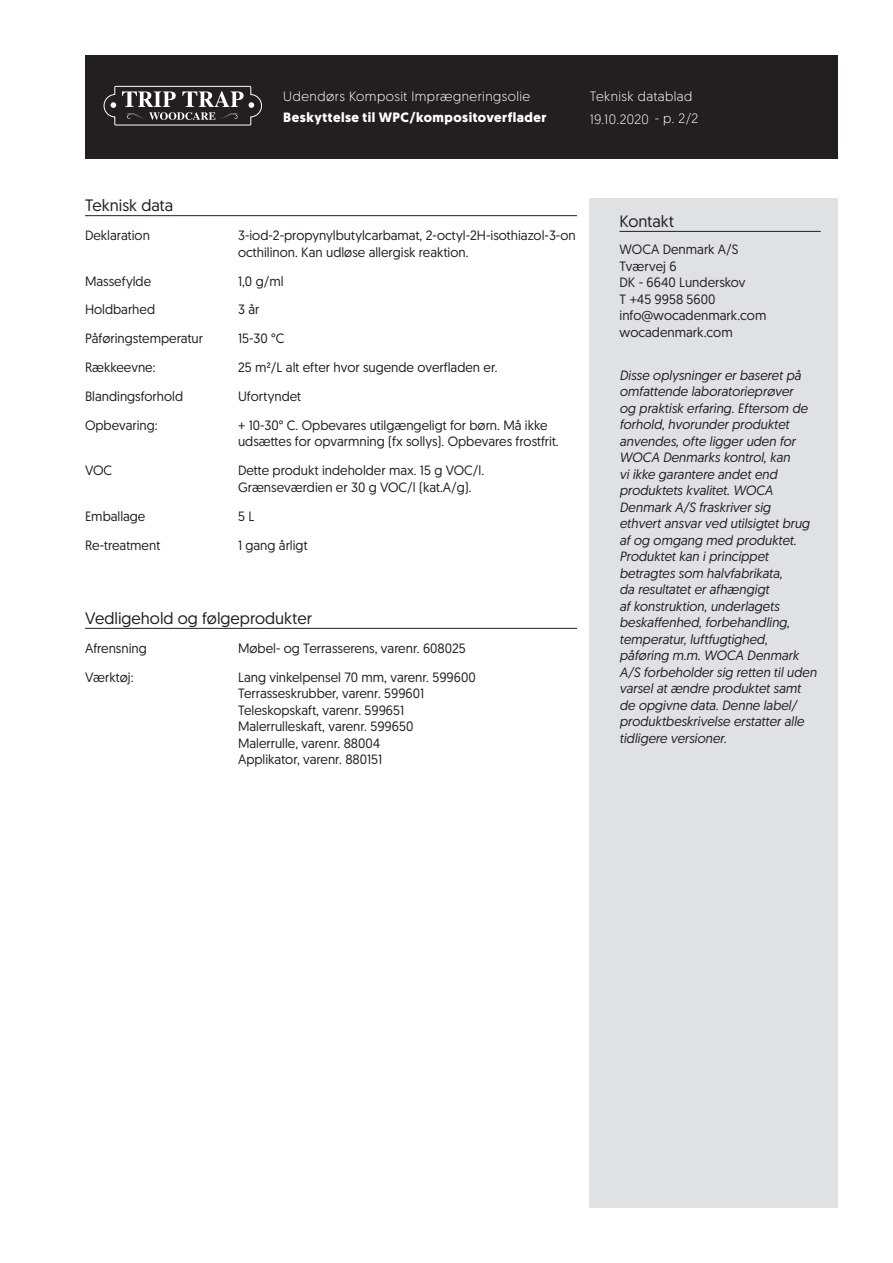
<style>
.page{position:relative;width:893px;height:1263px;background:#fff}
.page>*{position:absolute;margin:0;border:0;box-sizing:border-box;transform-origin:0 0}
.skyBodyHdn{font:16.5px "Geomanist";color:#231f20}
.skyContactHdnBodytex{font:16.5px "Geomanist";color:#231f20}
.skyBodyTxt{font:13.5px/16.5px "Geomanist";color:#231f20}
.skyDisclaimerTxtBody{font:italic 13.5px/16.5px "Geomanist";color:#231f20}
.skyBodyCap{font:13.5px "Geomanist";color:#231f20}
.skyWhiteHdnBodytext{font:300 13.5px "Geomanist";letter-spacing:.035em;color:#fff}
.skyWhiteBoldHdnBodyt{font:700 13.5px "Geomanist";letter-spacing:.035em;color:#fff}
</style>
<div class="page">
<div style="left:85px;top:55px;width:753px;height:104px;background:#231f20"></div>
<div style="left:590px;top:198px;width:248px;height:1010px;background:#e0e1e3"></div>
<hr style="left:619px;top:231px;width:202px;height:1px;background:#231f20">
<hr style="left:85px;top:215px;width:492px;height:1px;background:#231f20">
<hr style="left:85px;top:628px;width:492px;height:1px;background:#231f20">
<svg style="left:104px;top:86px;width:158px;height:40px"></svg>
<p class="skyWhiteHdnBodytext" style="left:283px;top:87px;width:248px">Udendørs Komposit Imprægneringsolie</p>
<p class="skyWhiteBoldHdnBodyt" style="left:283px;top:108px;width:265px">Beskyttelse til WPC/kompositoverflader</p>
<p class="skyWhiteHdnBodytext" style="left:590px;top:87px;width:104px">Teknisk datablad</p>
<p class="skyWhiteHdnBodytext" style="left:590px;top:110px;width:110px">19.10.2020 - p. 2/2</p>
<p class="skyBodyHdn" style="left:85px;top:195px;width:90px">Teknisk data</p>
<p class="skyBodyCap" style="left:85px;top:227px;width:66px">Deklaration</p>
<p class="skyBodyTxt" style="left:238px;top:227px;width:339px">3-iod-2-propynylbutylcarbamat, 2-octyl-2H-isothiazol-3-on octhilinon. Kan udløse allergisk reaktion.</p>
<p class="skyBodyCap" style="left:85px;top:272px;width:68px">Massefylde</p>
<p class="skyBodyTxt" style="left:238px;top:272px;width:47px">1,0 g/ml</p>
<p class="skyBodyCap" style="left:85px;top:301px;width:72px">Holdbarhed</p>
<p class="skyBodyTxt" style="left:238px;top:301px;width:23px">3 år</p>
<p class="skyBodyCap" style="left:85px;top:330px;width:119px">Påføringstemperatur</p>
<p class="skyBodyTxt" style="left:238px;top:330px;width:48px">15-30 °C</p>
<p class="skyBodyCap" style="left:85px;top:359px;width:72px">Rækkeevne:</p>
<p class="skyBodyTxt" style="left:238px;top:359px;width:261px">25 m²/L alt efter hvor sugende overfladen er.</p>
<p class="skyBodyCap" style="left:85px;top:388px;width:100px">Blandingsforhold</p>
<p class="skyBodyTxt" style="left:238px;top:388px;width:65px">Ufortyndet</p>
<p class="skyBodyCap" style="left:85px;top:416px;width:74px">Opbevaring:</p>
<p class="skyBodyTxt" style="left:238px;top:416px;width:322px">+ 10-30° C. Opbevares utilgængeligt for børn. Må ikke udsættes for opvarmning (fx sollys). Opbevares frostfrit.</p>
<p class="skyBodyCap" style="left:85px;top:462px;width:29px">VOC</p>
<p class="skyBodyTxt" style="left:238px;top:462px;width:248px">Dette produkt indeholder max. 15 g VOC/l.<br>Grænseværdien er 30 g VOC/l (kat.A/g).</p>
<p class="skyBodyCap" style="left:85px;top:507px;width:62px">Emballage</p>
<p class="skyBodyTxt" style="left:238px;top:507px;width:18px">5 L</p>
<p class="skyBodyCap" style="left:85px;top:536px;width:77px">Re-treatment</p>
<p class="skyBodyTxt" style="left:238px;top:536px;width:71px">1 gang årligt</p>
<p class="skyBodyHdn" style="left:85px;top:607px;width:228px">Vedligehold og følgeprodukter</p>
<p class="skyBodyCap" style="left:85px;top:639px;width:63px">Afrensning</p>
<p class="skyBodyTxt" style="left:238px;top:639px;width:229px">Møbel- og Terrasserens, varenr. 608025</p>
<p class="skyBodyCap" style="left:85px;top:668px;width:50px">Værktøj:</p>
<p class="skyBodyTxt" style="left:238px;top:668px;width:239px">Lang vinkelpensel 70 mm, varenr. 599600</p>
<p class="skyBodyTxt" style="left:238px;top:685px;width:188px">Terrasseskrubber, varenr. 599601</p>
<p class="skyBodyTxt" style="left:238px;top:701px;width:168px">Teleskopskaft, varenr. 599651</p>
<p class="skyBodyTxt" style="left:238px;top:718px;width:177px">Malerrulleskaft, varenr. 599650</p>
<p class="skyBodyTxt" style="left:238px;top:734px;width:144px">Malerrulle, varenr. 88004</p>
<p class="skyBodyTxt" style="left:238px;top:751px;width:146px">Applikator, varenr. 880151</p>
<p class="skyContactHdnBodytex" style="left:619px;top:210px;width:56px">Kontakt</p>
<p class="skyBodyTxt" style="left:619px;top:241px;width:121px">WOCA Denmark A/S</p>
<p class="skyBodyTxt" style="left:619px;top:257px;width:59px">Tværvej 6</p>
<p class="skyBodyTxt" style="left:619px;top:274px;width:127px">DK - 6640 Lunderskov</p>
<p class="skyBodyTxt" style="left:619px;top:290px;width:97px">T +45 9958 5600</p>
<p class="skyBodyTxt" style="left:619px;top:307px;width:148px">info@wocadenmark.com</p>
<p class="skyBodyTxt" style="left:619px;top:323px;width:115px">wocadenmark.com</p>
<p class="skyDisclaimerTxtBody" style="left:619px;top:366px;width:199px">Disse oplysninger er baseret på omfattende laboratorieprøver<br>og praktisk erfaring. Eftersom de forhold, hvorunder produktet anvendes, ofte ligger uden for<br>WOCA Denmarks kontrol, kan<br>vi ikke garantere andet end produktets kvalitet. WOCA<br>Denmark A/S fraskriver sig<br>ethvert ansvar ved utilsigtet brug af og omgang med produktet.<br>Produktet kan i princippet betragtes som halvfabrikata,<br>da resultatet er afhængigt<br>af konstruktion, underlagets beskaffenhed, forbehandling, temperatur, luftfugtighed, påføring m.m. WOCA Denmark<br>A/S forbeholder sig retten til uden varsel at ændre produktet samt de opgivne data. Denne label/ produktbeskrivelse erstatter alle tidligere versioner.</p>
</div>
